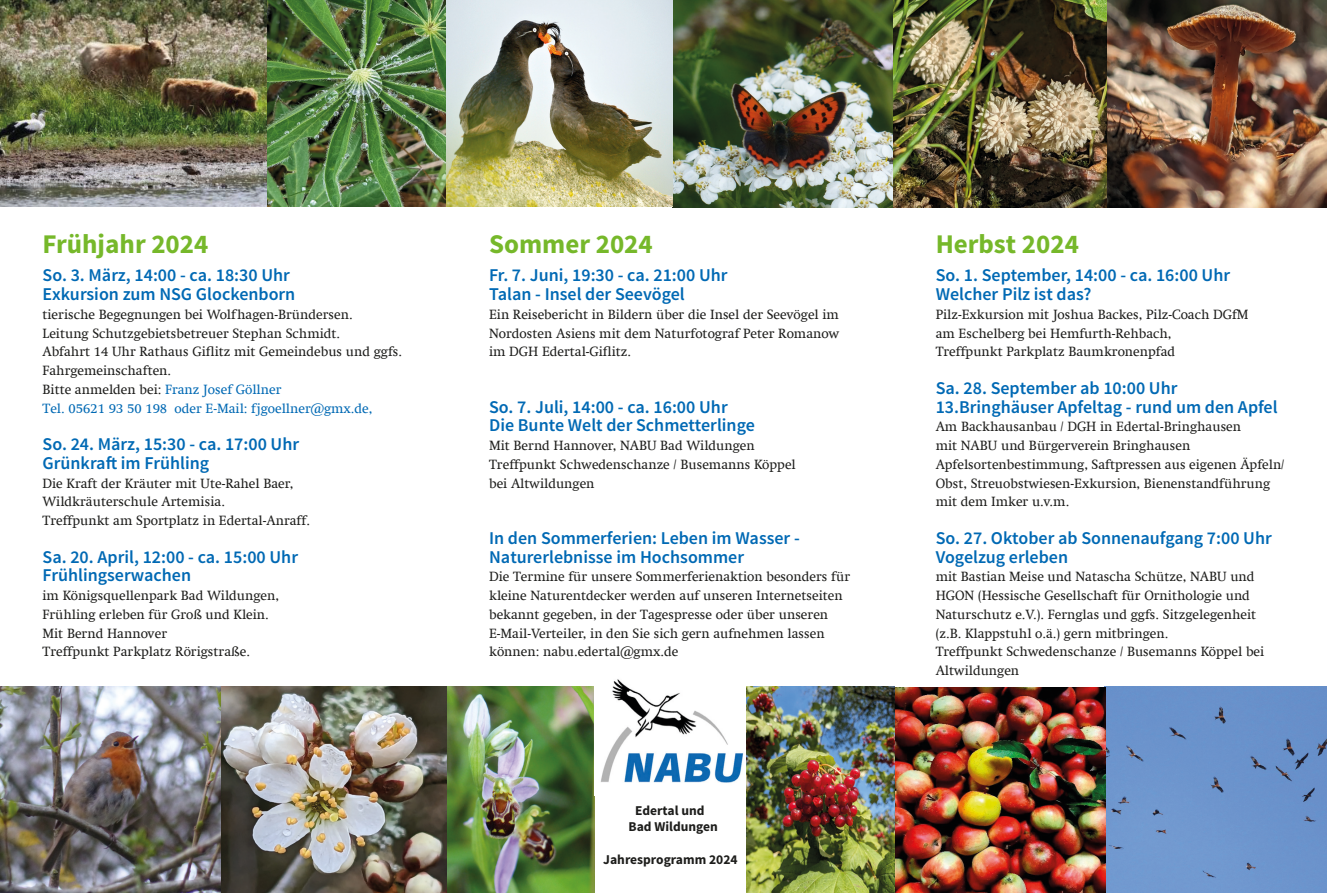
<style>
.page{position:relative;width:1327px;height:893px;background:#fff}
.page>*{position:absolute;margin:0;border:0;box-sizing:border-box;transform-origin:0 0}
.t1{font:700 27px "Source Sans Pro";color:#76b82a}
.t2{font:600 18px/18.8px "Source Sans Pro";color:#0069b4}
.t3{font:13.5px/18.8px "Swift Com";color:#1d1d1b}
.t4{font:700 13.5px/16.2px "Source Sans Pro";color:#1d1d1b;text-align:center}
.s1{color:#0069b4}
</style>
<div class="page">
<img style="left:0;top:0;width:673px;height:207px">
<img style="left:673px;top:0;width:220px;height:207px">
<img style="left:893px;top:0;width:215px;height:207px">
<div style="left:1106px;top:687px;width:221px;height:206px;background:#6b93cc"></div>
<img style="left:0;top:687px;width:594px;height:206px">
<img style="left:1108px;top:0;width:219px;height:207px">
<img style="left:746px;top:686px;width:360px;height:207px">
<img style="left:600px;top:679px;width:144px;height:104px">
<h1 class="t1" style="left:43px;top:227px;width:167px">Frühjahr 2024</h1>
<h2 class="t2" style="left:43px;top:266px;width:254px">So. 3. März, 14:00 - ca. 18:30 Uhr<br>Exkursion zum NSG Glockenborn</h2>
<p class="t3" style="left:43px;top:305px;width:361px">tierische Begegnungen bei Wolfhagen-Bründersen.<br>Leitung Schutzgebietsbetreuer Stephan Schmidt.<br>Abfahrt 14 Uhr Rathaus Giflitz mit Gemeindebus und ggfs.<br>Fahrgemeinschaften.<br>Bitte anmelden bei: <span class="s1">Franz Josef Göllner<br>Tel. 05621 93 50 198 oder E-Mail: fjgoellner@gmx.de,</span></p>
<h2 class="t2" style="left:43px;top:435px;width:258px">So. 24. März, 15:30 - ca. 17:00 Uhr<br>Grünkraft im Frühling</h2>
<p class="t3" style="left:43px;top:474px;width:269px">Die Kraft der Kräuter mit Ute-Rahel Baer,<br>Wildkräuterschule Artemisia.<br>Treffpunkt am Sportplatz in Edertal-Anraff.</p>
<h2 class="t2" style="left:43px;top:548px;width:257px">Sa. 20. April, 12:00 - ca. 15:00 Uhr<br>Frühlingserwachen</h2>
<p class="t3" style="left:43px;top:586px;width:238px">im Königsquellenpark Bad Wildungen,<br>Frühling erleben für Groß und Klein.<br>Mit Bernd Hannover<br>Treffpunkt Parkplatz Rörigstraße.</p>
<h1 class="t1" style="left:489px;top:227px;width:165px">Sommer 2024</h1>
<h2 class="t2" style="left:489px;top:266px;width:240px">Fr. 7. Juni, 19:30 - ca. 21:00 Uhr<br>Talan - Insel der Seevögel</h2>
<p class="t3" style="left:489px;top:305px;width:352px;text-align:justify">Ein Reisebericht in Bildern über die Insel der Seevögel im Nordosten Asiens mit dem Naturfotograf Peter Romanow im DGH Edertal-Giflitz.</p>
<h2 class="t2" style="left:489px;top:398px;width:267px">So. 7. Juli, 14:00 - ca. 16:00 Uhr<br>Die Bunte Welt der Schmetterlinge</h2>
<p class="t3" style="left:489px;top:436px;width:308px">Mit Bernd Hannover, NABU Bad Wildungen<br>Treffpunkt Schwedenschanze / Busemanns Köppel bei Altwildungen</p>
<h2 class="t2" style="left:489px;top:529px;width:312px">In den Sommerferien: Leben im Wasser -<br>Naturerlebnisse im Hochsommer</h2>
<p class="t3" style="left:489px;top:567px;width:362px">Die Termine für unsere Sommerferienaktion besonders für kleine Naturentdecker werden auf unseren Internetseiten bekannt gegeben, in der Tagespresse oder über unseren E-Mail-Verteiler, in den Sie sich gern aufnehmen lassen können: nabu.edertal@gmx.de</p>
<p class="t4" style="left:628px;top:803px;width:91px">Edertal und<br>Bad Wildungen</p>
<p class="t4" style="left:603px;top:852px;width:136px">Jahresprogramm 2024</p>
<h1 class="t1" style="left:935px;top:227px;width:145px">Herbst 2024</h1>
<h2 class="t2" style="left:935px;top:266px;width:296px">So. 1. September, 14:00 - ca. 16:00 Uhr<br>Welcher Pilz ist das?</h2>
<p class="t3" style="left:935px;top:305px;width:314px">Pilz-Exkursion mit Joshua Backes, Pilz-Coach DGfM am Eschelberg bei Hemfurth-Rehbach,<br>Treffpunkt Parkplatz Baumkronenpfad</p>
<h2 class="t2" style="left:935px;top:379px;width:343px">Sa. 28. September ab 10:00 Uhr<br>13.Bringhäuser Apfeltag - rund um den Apfel</h2>
<p class="t3" style="left:935px;top:417px;width:350px">Am Backhausanbau / DGH in Edertal-Bringhausen<br>mit NABU und Bürgerverein Bringhausen Apfelsortenbestimmung, Saftpressen aus eigenen Äpfeln/ Obst, Streuobstwiesen-Exkursion, Bienenstandführung mit dem Imker u.v.m.</p>
<h2 class="t2" style="left:935px;top:529px;width:338px">So. 27. Oktober ab Sonnenaufgang 7:00 Uhr<br>Vogelzug erleben</h2>
<p class="t3" style="left:935px;top:567px;width:330px">mit Bastian Meise und Natascha Schütze, NABU und HGON (Hessische Gesellschaft für Ornithologie und Naturschutz e.V.). Fernglas und ggfs. Sitzgelegenheit (z.B. Klappstuhl o.ä.) gern mitbringen.<br>Treffpunkt Schwedenschanze / Busemanns Köppel bei Altwildungen</p>
</div>
